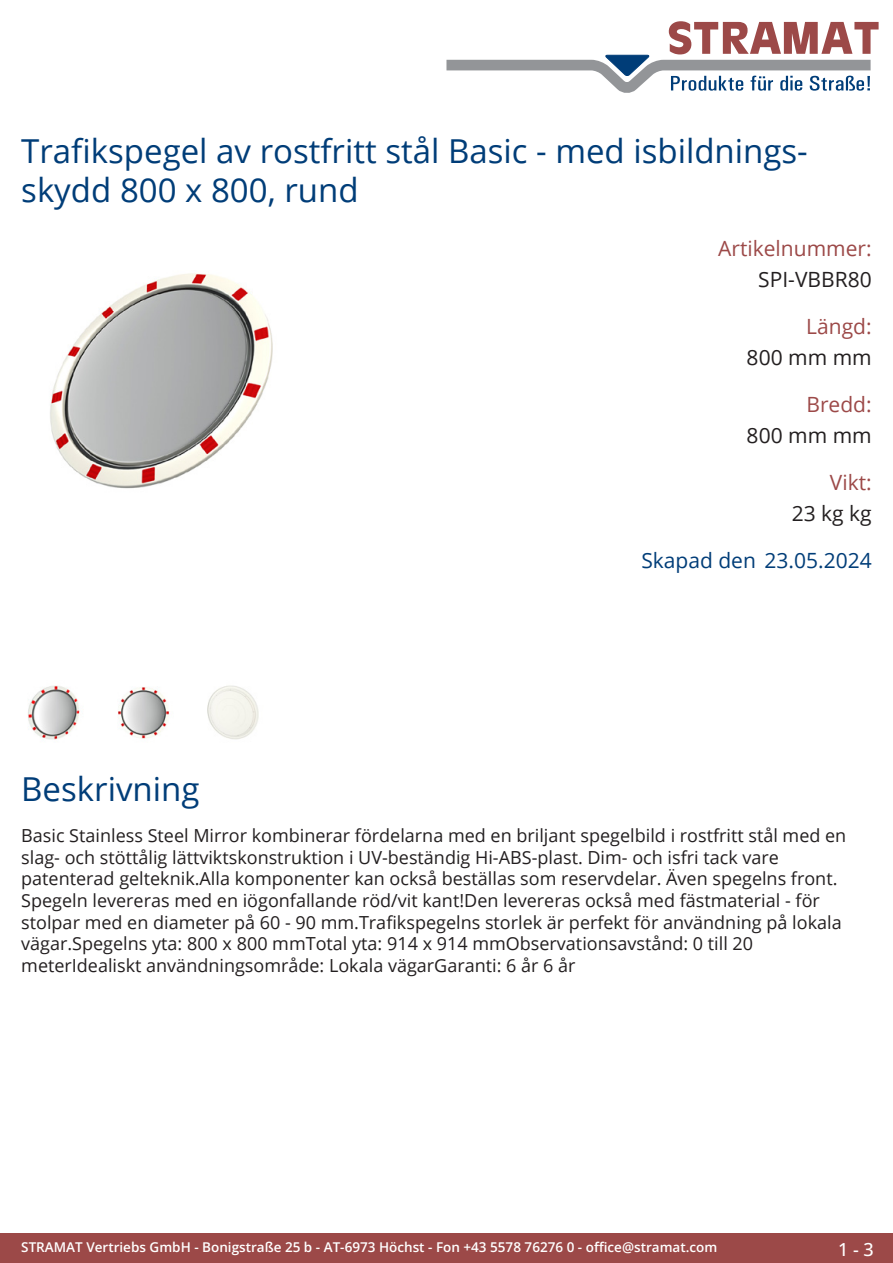
<style>
.page{position:relative;width:893px;height:1263px;background:#fff}
.page>*{position:absolute;margin:0;border:0;box-sizing:border-box;transform-origin:0 0}
.Produkttitel{font:33px/39.6px "Open Sans";color:#003d78}
.TechDaten_Überschrif{font:21px "Open Sans";color:#9c4948}
.TechDaten_Inhalt{font:21px "Open Sans";color:#231f20}
.Erstellungsdatum{font:21px "Open Sans";color:#003d78}
.Beschreibung_Text{font:18px/21.6px "Open Sans";color:#231f20}
.t1{font:500 18px "Open Sans";color:#fff}
.t2{font:600 13.5px "Open Sans";color:#fff}
</style>
<div class="page">
<div style="left:0;top:1233px;width:893px;height:30px;background:#9c4948"></div>
<svg style="left:446px;top:21px;width:433px;height:72px"></svg>
<img style="left:50px;top:273px;width:223px;height:216px">
<img style="left:28px;top:685px;width:52px;height:55px">
<img style="left:118px;top:687px;width:52px;height:52px">
<img style="left:207px;top:685px;width:52px;height:55px">
<p class="Produkttitel" style="left:21px;top:130px;width:785px">Trafikspegel av rostfritt stål Basic - med isbildnings&shy;skydd 800 x 800, rund</p>
<p class="TechDaten_Überschrif" style="left:718px;top:234px;width:155px">Artikelnummer:</p>
<p class="TechDaten_Inhalt" style="left:758px;top:265px;width:115px">SPI-VBBR80</p>
<p class="TechDaten_Überschrif" style="left:806px;top:312px;width:67px">Längd:</p>
<p class="TechDaten_Inhalt" style="left:747px;top:343px;width:127px">800 mm mm</p>
<p class="TechDaten_Überschrif" style="left:806px;top:390px;width:67px">Bredd:</p>
<p class="TechDaten_Inhalt" style="left:747px;top:421px;width:127px">800 mm mm</p>
<p class="TechDaten_Überschrif" style="left:830px;top:468px;width:43px">Vikt:</p>
<p class="TechDaten_Inhalt" style="left:792px;top:499px;width:82px">23 kg kg</p>
<p class="Erstellungsdatum" style="left:641px;top:546px;width:232px">Skapad den 23.05.2024</p>
<p class="Produkttitel" style="left:21px;top:768px;width:180px">Beskrivning</p>
<p class="Beschreibung_Text" style="left:21px;top:824px;width:827px">Basic Stainless Steel Mirror kombinerar fördelarna med en briljant spegelbild i rostfritt stål med en slag- och stöttålig lättviktskonstruktion i UV-beständig Hi-ABS-plast. Dim- och isfri tack vare patenterad gelteknik.Alla komponenter kan också beställas som reservdelar. Även spegelns front.<br>Spegeln levereras med en iögonfallande röd/vit kant!Den levereras också med fästmaterial - för stolpar med en diameter på 60 - 90 mm.Trafikspegelns storlek är perfekt för användning på lokala vägar.Spegelns yta: 800 x 800 mmTotal yta: 914 x 914 mmObservationsavstånd: 0 till 20 meterIdealiskt användningsområde: Lokala vägarGaranti: 6 år 6 år</p>
<p class="t2" style="left:21px;top:1238px;width:698px">STRAMAT Vertriebs GmbH - Bonigstraße 25 b - AT-6973 Höchst - Fon +43 5578 76276 0 - office@stramat.com</p>
<p class="t1" style="left:838px;top:1237px;width:37px">1 - 3</p>
</div>
